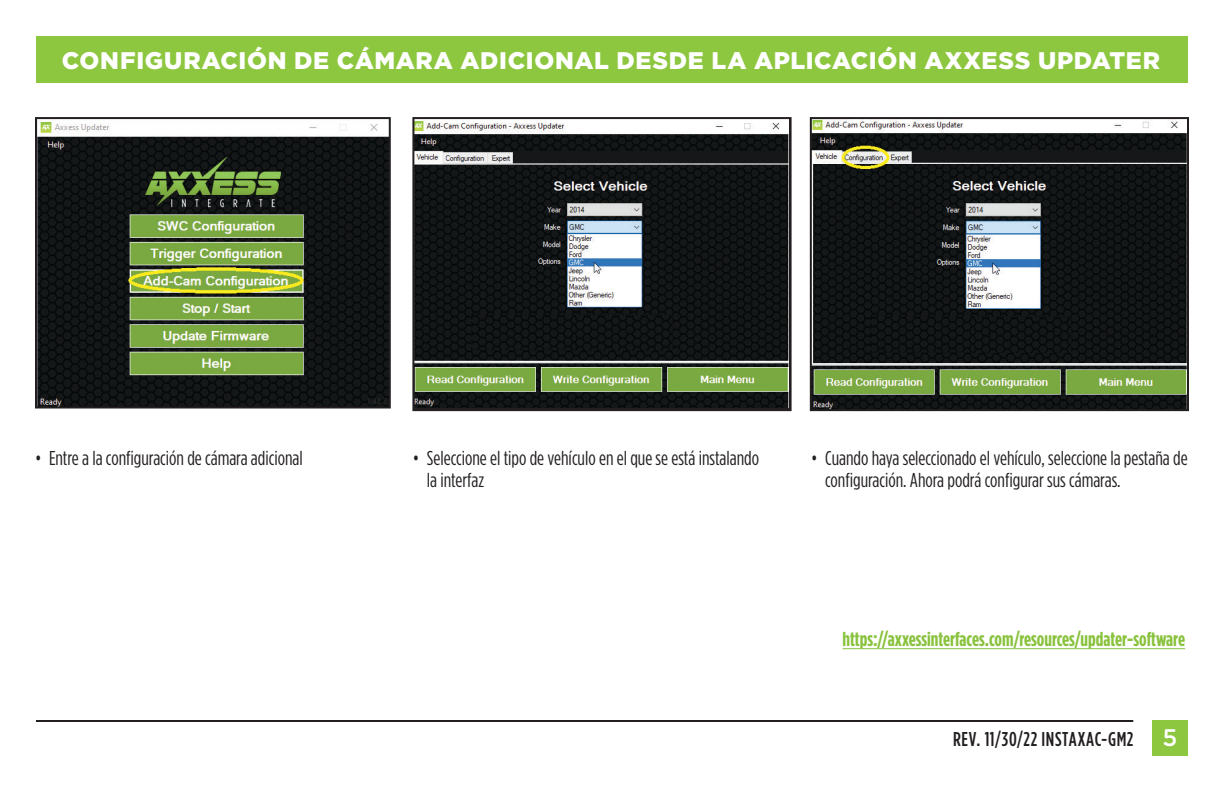
<style>
.page{position:relative;width:1224px;height:792px;background:#fff}
.page>*{position:absolute;margin:0;border:0;box-sizing:border-box;transform-origin:0 0}
.t1{font:900 24px "Gotham";letter-spacing:.025em;color:#fff}
.t2{font:20px/22px "Gotham Condensed";color:#231f20}
.t3{font:700 20px "Gotham Condensed";color:#89c23d}
.t4{font:500 20px "Gotham Condensed";letter-spacing:.035em;color:#231f20}
.s1{font-family:"Gotham";font-size:24px;color:#fff}
</style>
<div class="page">
<div style="left:36px;top:36px;width:1152px;height:46px;background:#8dc73f"></div>
<div style="left:1152px;top:720px;width:36px;height:36px;background:#8dc73f"></div>
<hr style="left:36px;top:720px;width:1097px;height:2px;background:#231f20">
<img style="left:38px;top:120px;width:350px;height:286px">
<div style="left:35px;top:117px;width:356px;height:292px;border:2px solid #231f20"></div>
<img style="left:415px;top:121px;width:373px;height:287px">
<div style="left:412px;top:117px;width:380px;height:294px;border:2px solid #231f20"></div>
<img style="left:813px;top:120px;width:373px;height:288px">
<div style="left:810px;top:117px;width:379px;height:294px;border:2px solid #231f20"></div>
<hr style="left:843px;top:648px;width:342px;height:1px;background:#89c23d">
<p class="t1" style="left:62px;top:47px;width:1100px">CONFIGURACIÓN DE CÁMARA ADICIONAL DESDE LA APLICACIÓN AXXESS UPDATER</p>
<p class="t2" style="left:35px;top:446px;width:269px">• Entre a la configuración de cámara adicional</p>
<p class="t2" style="left:427px;top:446px;width:334px;text-indent:-14px">• Seleccione el tipo de vehículo en el que se está instalando la interfaz</p>
<p class="t2" style="left:825px;top:446px;width:364px;text-indent:-14px">• Cuando haya seleccionado el vehículo, seleccione la pestaña de configuración. Ahora podrá configurar sus cámaras.</p>
<p class="t3" style="left:843px;top:628px;width:344px">https://axxessinterfaces.com/resources/updater-software</p>
<p class="t4" style="left:953px;top:728px;width:226px">REV. 11/30/22 INSTAXAC-GM2 <span class="s1">5</span></p>
</div>
